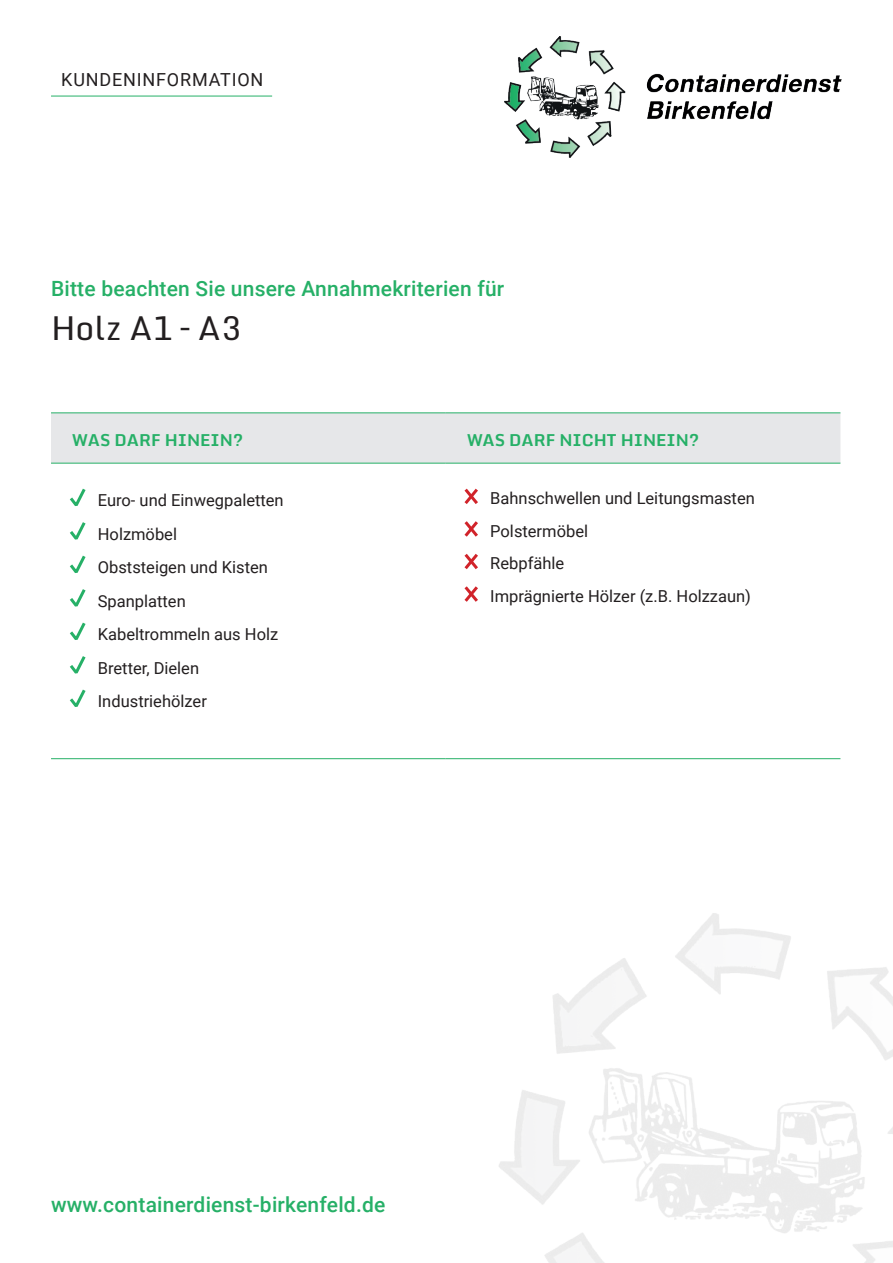
<style>
.page{position:relative;width:893px;height:1263px;background:#fff}
.page>*{position:absolute;margin:0;border:0;box-sizing:border-box;transform-origin:0 0}
.t1{font:33px "Monda";color:#231f20}
.t2{font:500 21px "Roboto";letter-spacing:.01em;color:#26b067}
.t3{font:18px "Roboto";letter-spacing:.045em;color:#231f20}
.t4{font:16.5px/33.5px "Roboto";color:#231f20}
.t5{font:700 16.5px "Monda";color:#26b067}
</style>
<div class="page">
<img style="left:504px;top:36px;width:338px;height:121px">
<div style="left:51px;top:413px;width:789px;height:50px;background:#e6e7e9"></div>
<hr style="left:51px;top:412px;width:395px;height:1px;background:#26b067">
<hr style="left:446px;top:412px;width:394px;height:1px;background:#26b067">
<hr style="left:51px;top:463px;width:395px;height:1px;background:#26b067">
<hr style="left:446px;top:463px;width:394px;height:1px;background:#26b067">
<hr style="left:51px;top:758px;width:395px;height:1px;background:#26b067">
<hr style="left:446px;top:758px;width:394px;height:1px;background:#26b067">
<svg style="left:69px;top:488px;width:17px;height:18px"></svg>
<svg style="left:70px;top:522px;width:16px;height:18px"></svg>
<svg style="left:69px;top:555px;width:17px;height:18px"></svg>
<svg style="left:70px;top:589px;width:16px;height:18px"></svg>
<svg style="left:69px;top:622px;width:17px;height:18px"></svg>
<svg style="left:69px;top:656px;width:17px;height:18px"></svg>
<svg style="left:69px;top:689px;width:17px;height:18px"></svg>
<svg style="left:464px;top:488px;width:14px;height:16px"></svg>
<svg style="left:464px;top:521px;width:14px;height:16px"></svg>
<svg style="left:464px;top:553px;width:14px;height:17px"></svg>
<svg style="left:464px;top:586px;width:14px;height:16px"></svg>
<hr style="left:51px;top:96px;width:221px;height:1px;background:#26b067">
<p class="t3" style="left:61px;top:67px;width:204px">KUNDENINFORMATION</p>
<p class="t2" style="left:51px;top:274px;width:455px">Bitte beachten Sie unsere Annahmekriterien für</p>
<h1 class="t1" style="left:51px;top:306px;width:191px">Holz A1 – A3</h1>
<p class="t5" style="left:72px;top:426px;width:172px">WAS DARF HINEIN?</p>
<p class="t5" style="left:467px;top:426px;width:234px">WAS DARF NICHT HINEIN?</p>
<p class="t4" style="left:98px;top:483px;width:187px">Euro- und Einwegpaletten<br>Holzmöbel<br>Obststeigen und Kisten<br>Spanplatten<br>Kabeltrommeln aus Holz<br>Bretter, Dielen<br>Industriehölzer</p>
<p class="t4" style="left:490px;top:481px;width:266px;line-height:32.5px">Bahnschwellen und Leitungsmasten<br>Polstermöbel<br>Rebpfähle<br>Imprägnierte Hölzer (z.B. Holzzaun)</p>
<p class="t2" style="left:51px;top:1190px;width:336px">www.containerdienst-birkenfeld.de</p>
</div>
